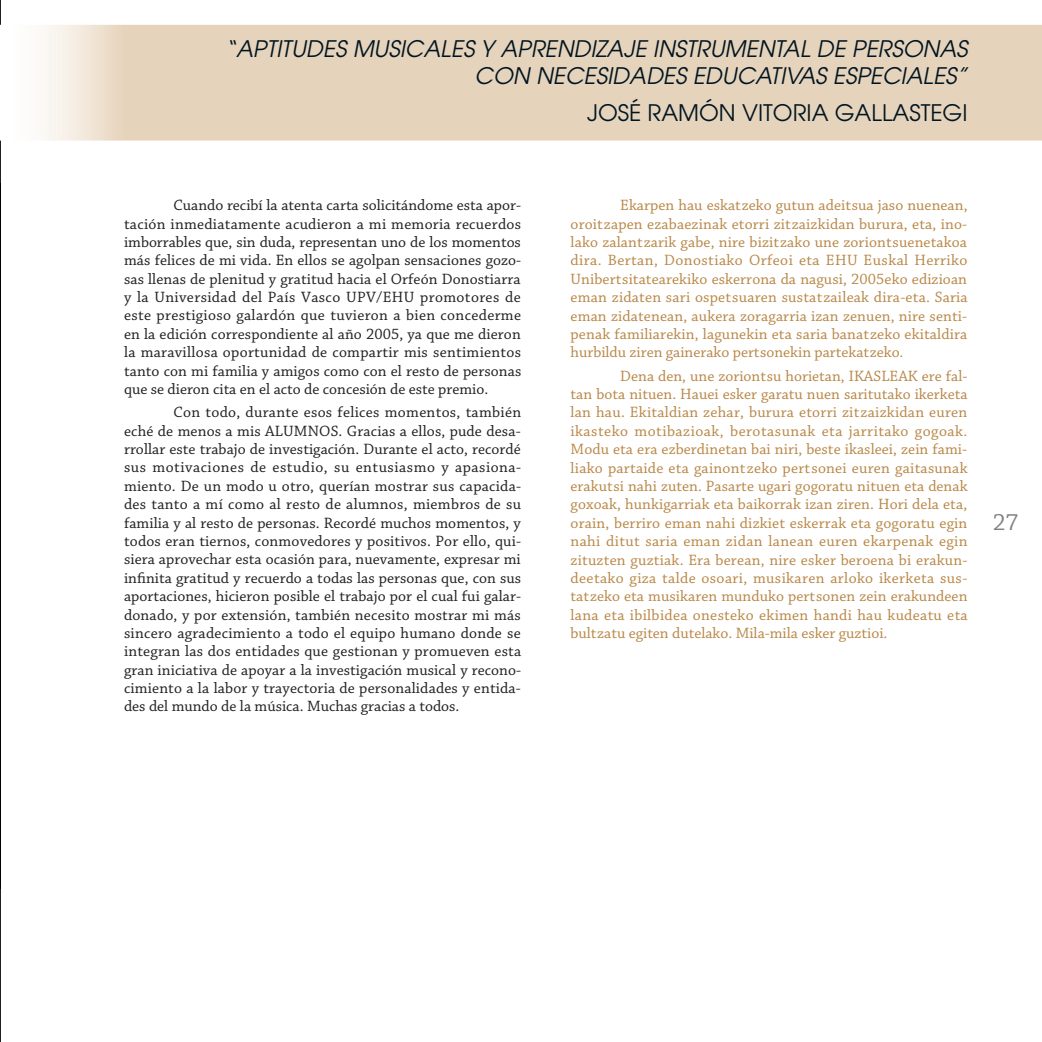
<style>
.page{position:relative;width:1042px;height:1042px;background:#fff}
.page>*{position:absolute;margin:0;border:0;box-sizing:border-box;transform-origin:0 0}
.t1{font:24.5px "Chaparral Pro";color:#808285}
.t2{font:italic 22.75px/27.3px "Avant Garde";color:#001522;text-align:right}
.t3{font:22.75px "Avant Garde";color:#001522}
.t4{font:15.75px/18.4px "Chaparral Pro";color:#231f20;text-align:justify}
.t5{font:15.75px/18.4px "Chaparral Pro";color:#b98747;text-align:justify}
</style>
<div class="page">
<img style="left:0;top:184px;width:1px;height:704px">
<h2 class="t2" style="left:225px;top:34px;width:744px">“APTITUDES MUSICALES Y APRENDIZAJE INSTRUMENTAL DE PERSONAS<br>CON NECESIDADES EDUCATIVAS ESPECIALES”</h2>
<h2 class="t3" style="left:587px;top:99px;width:382px">JOSÉ RAMÓN VITORIA GALLASTEGI</h2>
<p class="t4" style="left:124px;top:197px;width:399px;text-indent:50px">Cuando recibí la atenta carta solicitándome esta apor&shy;tación inmediatamente acudieron a mi memoria recuerdos imborrables que, sin duda, representan uno de los momentos más felices de mi vida. En ellos se agolpan sensaciones gozo&shy;sas llenas de plenitud y gratitud hacia el Orfeón Donostiarra y la Universidad del País Vasco UPV/EHU promotores de este prestigioso galardón que tuvieron a bien concederme en la edición correspondiente al año 2005, ya que me dieron la maravillosa oportunidad de compartir mis sentimientos tanto con mi familia y amigos como con el resto de personas que se dieron cita en el acto de concesión de este premio.</p>
<p class="t4" style="left:124px;top:404px;width:399px;text-indent:50px">Con todo, durante esos felices momentos, también eché de menos a mis ALUMNOS. Gracias a ellos, pude desa&shy;rrollar este trabajo de investigación. Durante el acto, recordé sus motivaciones de estudio, su entusiasmo y apasiona&shy;miento. De un modo u otro, querían mostrar sus capacida&shy;des tanto a mí como al resto de alumnos, miembros de su familia y al resto de personas. Recordé muchos momentos, y todos eran tiernos, conmovedores y positivos. Por ello, qui&shy;siera aprovechar esta ocasión para, nuevamente, expresar mi infinita gratitud y recuerdo a todas las personas que, con sus aportaciones, hicieron posible el trabajo por el cual fui galar&shy;donado, y por extensión, también necesito mostrar mi más sincero agradecimiento a todo el equipo humano donde se integran las dos entidades que gestionan y promueven esta gran iniciativa de apoyar a la investigación musical y recono&shy;cimiento a la labor y trayectoria de personalidades y entida&shy;des del mundo de la música. Muchas gracias a todos.</p>
<p class="t5" style="left:570px;top:197px;width:399px;text-indent:50px">Ekarpen hau eskat zeko gutun adeit sua jaso nuenean, oroit zapen ezabaezinak etorri zit zaizkidan burura, eta, ino&shy;lako zalant zarik gabe, nire bizit zako une zoriont suenetakoa dira. Bertan, Donostiako Orfeoi eta EHU Euskal Herriko Unibert sitatearekiko eskerrona da nagusi, 2005eko edizioan eman zidaten sari ospet suaren sustat zaileak dira-eta. Saria eman zidatenean, aukera zoragarria izan zenuen, nire senti&shy;penak familiarekin, lagunekin eta saria banat zeko ekitaldira hurbildu ziren gainerako pert sonekin partekat zeko.</p>
<p class="t5" style="left:570px;top:367px;width:399px;text-indent:50px">Dena den, une zoriont su horietan, IKASLEAK ere fal&shy;tan bota nituen. Hauei esker garatu nuen saritutako ikerketa lan hau. Ekitaldian zehar, burura etorri zit zaizkidan euren ikasteko motibazioak, berotasunak eta jarritako gogoak.<br>Modu eta era ezberdinetan bai niri, beste ikasleei, zein fami&shy;liako partaide eta gainont zeko pert sonei euren gaitasunak erakut si nahi zuten. Pasarte ugari gogoratu nituen eta denak goxoak, hunkigarriak eta baikorrak izan ziren. Hori dela eta, orain, berriro eman nahi dizkiet eskerrak eta gogoratu egin nahi ditut saria eman zidan lanean euren ekarpenak egin zituzten guztiak. Era berean, nire esker beroena bi erakun&shy;deetako giza talde osoari, musikaren arloko ikerketa sus&shy;tat zeko eta musikaren munduko pert sonen zein erakundeen lana eta ibilbidea onesteko ekimen handi hau kudeatu eta bult zatu egiten dutelako. Mila-mila esker guztioi.</p>
<h1 class="t1" style="left:993px;top:509px;width:27px">27</h1>
</div>
